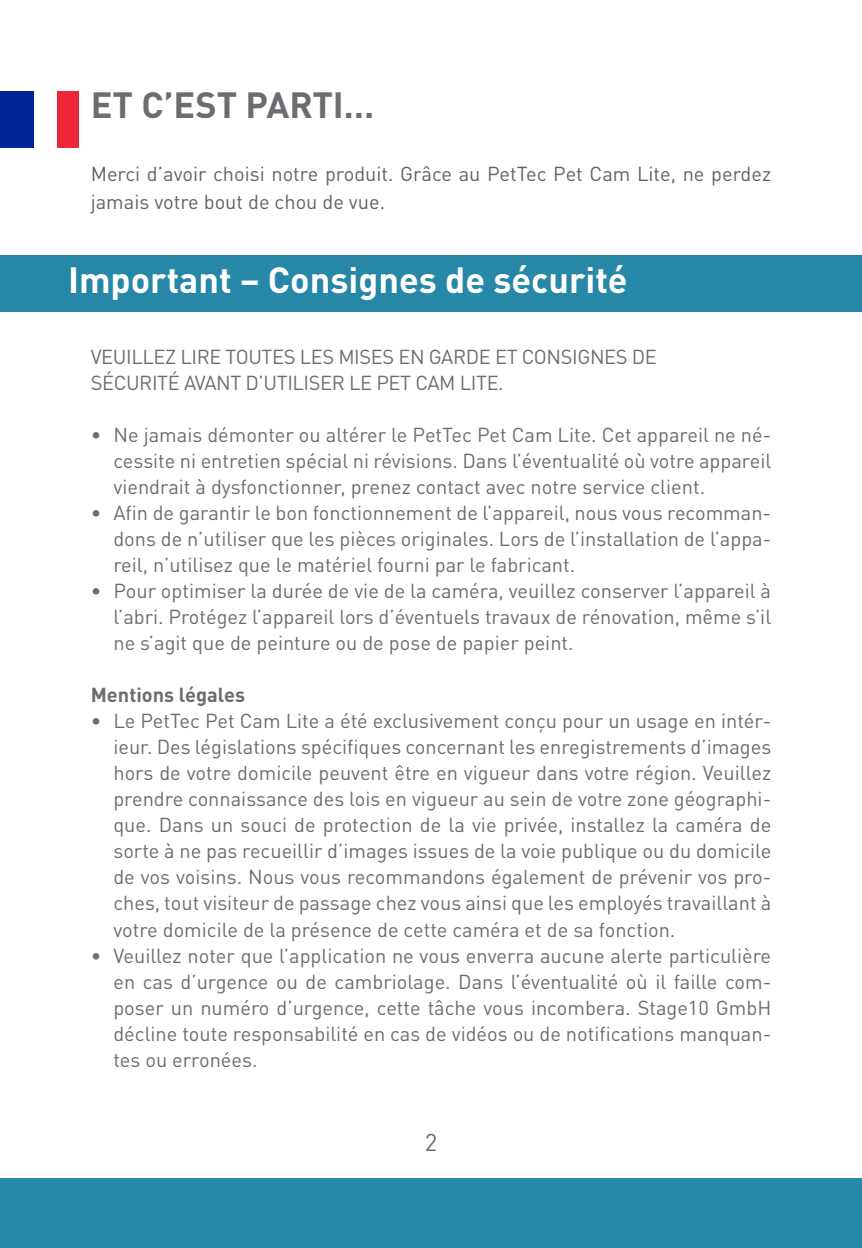
<style>
.page{position:relative;width:862px;height:1248px;background:#fff}
.page>*{position:absolute;margin:0;border:0;box-sizing:border-box;transform-origin:0 0}
.t1{font:700 36px "DIN Pro";color:#fff}
.t2{font:700 36px "DIN Pro";color:#6c6d70}
.t3{font:24px "DIN Pro";color:#6c6d70}
.t4{font:20px/26px "DIN Pro";color:#6c6d70;text-align:justify}
.t5{font:20px/28px "DIN Pro";color:#636366}
.t6{font:20px/26px "DIN Pro";letter-spacing:-.02em;color:#6c6d70}
.t7{font:700 20px "DIN Pro";color:#6c6d70}
</style>
<div class="page">
<div style="left:0;top:1177px;width:862px;height:70px;background:#2787a6"></div>
<div style="left:56px;top:91px;width:23px;height:56px;background:#ed2939"></div>
<div style="left:34px;top:91px;width:23px;height:56px;background:#fff"></div>
<div style="left:0;top:91px;width:34px;height:56px;background:#002395"></div>
<div style="left:0;top:255px;width:862px;height:57px;background:#2787a6"></div>
<h1 class="t2" style="left:91px;top:75px;width:285px">ET C’EST PARTI…</h1>
<p class="t5" style="left:91px;top:158px;width:682px">Merci d’avoir choisi notre produit. Grâce au PetTec Pet Cam Lite, ne perdez jamais votre bout de chou de vue.</p>
<h1 class="t1" style="left:68px;top:250px;width:561px">Important – Consignes de sécurité</h1>
<p class="t6" style="left:91px;top:342px;width:567px">VEUILLEZ LIRE TOUTES LES MISES EN GARDE ET CONSIGNES DE<br>SÉCURITÉ AVANT D’UTILISER LE PET CAM LITE.</p>
<p class="t4" style="left:113px;top:420px;width:659px;text-indent:-23px">• Ne jamais démonter ou altérer le PetTec Pet Cam Lite. Cet appareil ne né&shy;cessite ni entretien spécial ni révisions. Dans l’éventualité où votre appareil viendrait à dysfonctionner, prenez contact avec notre service client.</p>
<p class="t4" style="left:113px;top:498px;width:659px;text-indent:-23px">• Afin de garantir le bon fonctionnement de l’appareil, nous vous recomman&shy;dons de n’utiliser que les pièces originales. Lors de l’installation de l’appa&shy;reil, n’utilisez que le matériel fourni par le fabricant.</p>
<p class="t4" style="left:113px;top:576px;width:659px;text-indent:-23px">• Pour optimiser la durée de vie de la caméra, veuillez conserver l’appareil à l’abri. Protégez l’appareil lors d’éventuels travaux de rénovation, même s’il ne s’agit que de peinture ou de pose de papier peint.</p>
<p class="t7" style="left:91px;top:678px;width:156px">Mentions légales</p>
<p class="t4" style="left:113px;top:706px;width:659px;text-indent:-23px">• Le PetTec Pet Cam Lite a été exclusivement conçu pour un usage en intér&shy;ieur. Des législations spécifiques concernant les enregistrements d’images hors de votre domicile peuvent être en vigueur dans votre région. Veuillez prendre connaissance des lois en vigueur au sein de votre zone géographi&shy;que. Dans un souci de protection de la vie privée, installez la caméra de sorte à ne pas recueillir d’images issues de la voie publique ou du domicile de vos voisins. Nous vous recommandons également de prévenir vos pro&shy;ches, tout visiteur de passage chez vous ainsi que les employés travaillant à votre domicile de la présence de cette caméra et de sa fonction.</p>
<p class="t4" style="left:113px;top:940px;width:659px;text-indent:-23px">• Veuillez noter que l’application ne vous enverra aucune alerte particulière en cas d’urgence ou de cambriolage. Dans l’éventualité où il faille com&shy;poser un numéro d’urgence, cette tâche vous incombera. Stage10 GmbH décline toute responsabilité en cas de vidéos ou de notifications manquan&shy;tes ou erronées.</p>
<p class="t3" style="left:425px;top:1122px;width:14px">2</p>
</div>
